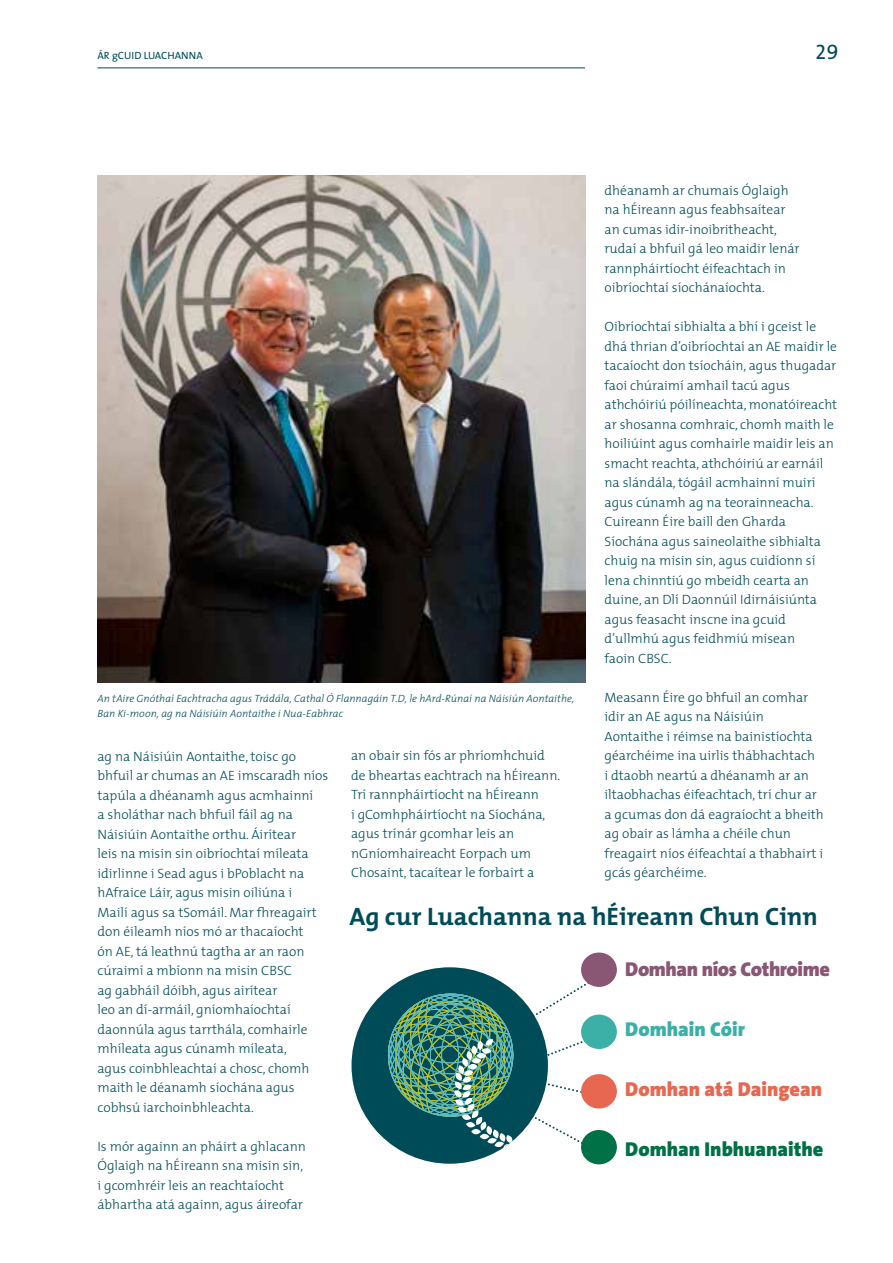
<style>
.page{position:relative;width:893px;height:1263px;background:#fff}
.page>*{position:absolute;margin:0;border:0;box-sizing:border-box;transform-origin:0 0}
.t1{font:700 25.35px "The Mix";color:#004b58}
.t2{font:21px "The Sans Caps";color:#004b58}
.t3{font:900 20.1px "The Sans";letter-spacing:-.02em;color:#895673}
.t4{font:900 20.1px "The Sans";color:#007147}
.t5{font:900 20.1px "The Sans";color:#e86750}
.t6{font:900 20.1px "The Sans";color:#3cb0a7}
.t7{font:300 13.5px/19.5px "The Mix";color:#004b58}
.t8{font:italic 300 10.5px/15px "The Mix";color:#004b58}
.t9{font:10.5px "The Sans";color:#004b58}
</style>
<div class="page">
<hr style="left:98px;top:68px;width:487px;height:1px;background:#004b58">
<div style="left:352px;top:967px;width:196px;height:197px;background:#004b58;border-radius:50%"></div>
<svg style="left:384px;top:982px;width:210px;height:176px"></svg>
<div style="left:581px;top:952px;width:36px;height:35px;background:#895673;border-radius:50%"></div>
<div style="left:581px;top:1014px;width:36px;height:35px;background:#3cb0a7;border-radius:50%"></div>
<div style="left:581px;top:1130px;width:36px;height:34px;background:#007147;border-radius:50%"></div>
<div style="left:581px;top:1074px;width:36px;height:34px;background:#e86750;border-radius:50%"></div>
<img style="left:98px;top:176px;width:487px;height:506px">
<p class="t9" style="left:98px;top:46px;width:107px">ÁR gCUID LUACHANNA</p>
<h2 class="t2" style="left:815px;top:34px;width:25px">29</h2>
<p class="t7" style="left:605px;top:180px;width:197px">dhéanamh ar chumais Óglaigh na hÉireann agus feabhsaítear an cumas idir-inoibritheacht, rudaí a bhfuil gá leo maidir lenár rannpháirtíocht éifeachtach in oibríochtaí síochánaíochta.</p>
<p class="t7" style="left:605px;top:317px;width:234px">Oibríochtaí sibhialta a bhí i gceist le dhá thrian d’oibríochtaí an AE maidir le tacaíocht don tsíocháin, agus thugadar faoi chúraimí amhail tacú agus athchóiriú póilíneachta, monatóireacht ar shosanna comhraic, chomh maith le hoiliúint agus comhairle maidir leis an smacht reachta, athchóiriú ar earnáil na slándála, tógáil acmhainní muirí agus cúnamh ag na teorainneacha.<br>Cuireann Éire baill den Gharda Síochána agus saineolaithe sibhialta chuig na misin sin, agus cuidíonn sí lena chinntiú go mbeidh cearta an duine, an Dlí Daonnúil Idirnáisiúnta agus feasacht inscne ina gcuid d’ullmhú agus feidhmiú misean<br>faoin CBSC.</p>
<p class="t7" style="left:605px;top:687px;width:221px">Measann Éire go bhfuil an comhar idir an AE agus na Náisiúin<br>Aontaithe i réimse na bainistíochta géarchéime ina uirlis thábhachtach<br>i dtaobh neartú a dhéanamh ar an iltaobhachas éifeachtach, trí chur ar a gcumas don dá eagraíocht a bheith ag obair as lámha a chéile chun freagairt níos éifeachtaí a thabhairt i gcás géarchéime.</p>
<p class="t8" style="left:98px;top:691px;width:478px">An tAire Gnóthaí Eachtracha agus Trádála, Cathal Ó Flannagáin T.D, le hArd-Rúnaí na Náisiún Aontaithe,<br>Ban Ki-moon, ag na Náisiúin Aontaithe i Nua-Eabhrac</p>
<p class="t7" style="left:351px;top:746px;width:211px">an obair sin fós ar phríomhchuid de bheartas eachtrach na hÉireann.<br>Trí rannpháirtíocht na hÉireann<br>i gComhpháirtíocht na Síochána, agus trínár gcomhar leis an nGníomhaireacht Eorpach um<br>Chosaint, tacaítear le forbairt a</p>
<p class="t7" style="left:98px;top:746px;width:232px">ag na Náisiúin Aontaithe, toisc go bhfuil ar chumas an AE imscaradh níos tapúla a dhéanamh agus acmhainní<br>a sholáthar nach bhfuil fáil ag na Náisiúin Aontaithe orthu. Áirítear<br>leis na misin sin oibríochtaí míleata idirlinne i Sead agus i bPoblacht na hAfraice Láir, agus misin oiliúna i<br>Mailí agus sa tSomáil. Mar fhreagairt don éileamh níos mó ar thacaíocht<br>ón AE, tá leathnú tagtha ar an raon cúraimí a mbíonn na misin CBSC<br>ag gabháil dóibh, agus airítear<br>leo an dí-armáil, gníomhaíochtaí daonnúla agus tarrthála, comhairle mhíleata agus cúnamh míleata,<br>agus coinbhleachtaí a chosc, chomh maith le déanamh síochána agus cobhsú iarchoinbhleachta.</p>
<p class="t7" style="left:98px;top:1136px;width:210px">Is mór againn an pháirt a ghlacann Óglaigh na hÉireann sna misin sin, i gcomhréir leis an reachtaíocht ábhartha atá againn, agus áireofar</p>
<h1 class="t1" style="left:349px;top:895px;width:470px">Ag cur Luachanna na hÉireann Chun Cinn</h1>
<h3 class="t3" style="left:625px;top:952px;width:206px">Domhan níos Cothroime</h3>
<h3 class="t6" style="left:625px;top:1012px;width:121px">Domhain Cóir</h3>
<h3 class="t5" style="left:625px;top:1072px;width:198px">Domhan atá Daingean</h3>
<h3 class="t4" style="left:625px;top:1132px;width:200px">Domhan Inbhuanaithe</h3>
</div>
